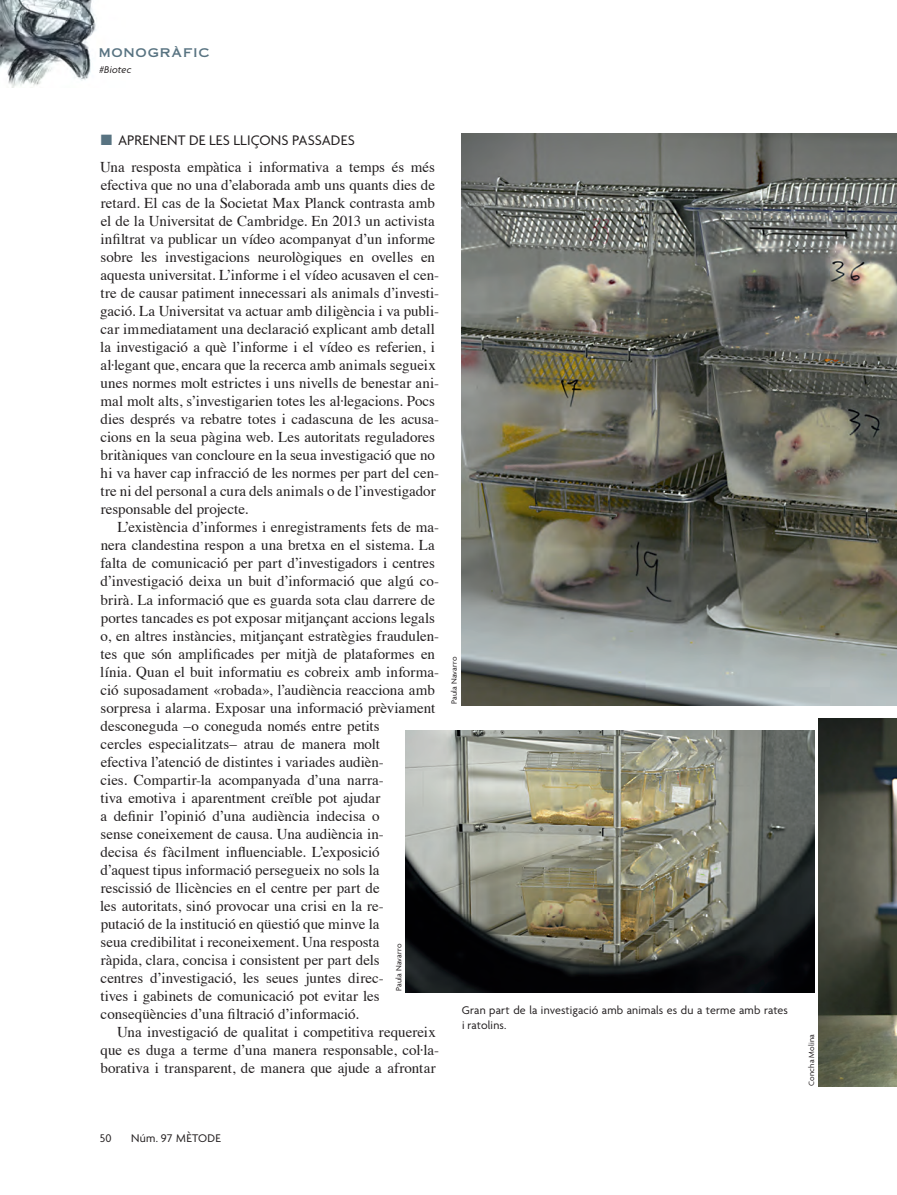
<style>
.page{position:relative;width:897px;height:1195px;background:#fff}
.page>*{position:absolute;margin:0;border:0;box-sizing:border-box;transform-origin:0 0}
.t1{font:15px/18px "Times";color:#231f20}
.t2{font:15px "Agenda";letter-spacing:.01em;color:#231f20}
._09_PEUS_DE_FOTO{font:12px/15px "Agenda";letter-spacing:.015em;color:#231f20}
.t3{font:12px "Copperplate Thirty One AB";letter-spacing:.06em;color:#587381}
.t4{font:italic 10.5px "Agenda";letter-spacing:.015em;color:#231f20}
._15_CREDITOS_FOTOGRA{font:8.25px "Agenda";letter-spacing:.02em;color:#231f20}
.s1{color:#587381}
</style>
<div class="page">
<img style="left:0;top:0;width:97px;height:88px">
<img style="left:461px;top:134px;width:436px;height:571px">
<img style="left:818px;top:718px;width:79px;height:368px">
<img style="left:406px;top:731px;width:408px;height:261px">
<p class="t3" style="left:99px;top:46px;width:113px">MONOGRÀFIC</p>
<p class="t4" style="left:100px;top:63px;width:33px">#Biotec</p>
<p class="t2" style="left:101px;top:132px;width:255px"><span class="s1">■</span> APRENENT DE LES LLIÇONS PASSADES</p>
<p class="t1" style="left:100px;top:157px;width:341px">Una resposta empàtica i informativa a temps és més efectiva que no una d’elaborada amb uns quants dies de retard. El cas de la Societat Max Planck contrasta amb el de la Universitat de Cambridge. En 2013 un activista infiltrat va publicar un vídeo acompanyat d’un informe sobre les investigacions neurològiques en ovelles en aquesta universitat. L’informe i el vídeo acusaven el cen&shy;tre de causar patiment innecessari als animals d’investi&shy;gació. La Universitat va actuar amb diligència i va publi&shy;car immediatament una declaració explicant amb detall la investigació a què l’informe i el vídeo es referien, i al·legant que, encara que la recerca amb animals segueix unes normes molt estrictes i uns nivells de benestar ani&shy;mal molt alts, s’investigarien totes les al·legacions. Pocs dies després va rebatre totes i cadascuna de les acusa&shy;cions en la seua pàgina web. Les autoritats reguladores britàniques van concloure en la seua investigació que no hi va haver cap infracció de les normes per part del cen&shy;tre ni del personal a cura dels animals o de l’investigador responsable del projecte.</p>
<p class="t1" style="left:100px;top:517px;width:340px;text-indent:17px">L’existència d’informes i enregistraments fets de ma&shy;nera clandestina respon a una bretxa en el sistema. La falta de comunicació per part d’investigadors i centres d’investigació deixa un buit d’informació que algú co&shy;brirà. La informació que es guarda sota clau darrere de portes tancades es pot exposar mitjançant accions legals o, en altres instàncies, mitjançant estratègies fraudulen&shy;tes que són amplificades per mitjà de plataformes en línia. Quan el buit informatiu es cobreix amb informa&shy;ció suposadament «robada», l’audiència reacciona amb sorpresa i alarma. Exposar una informació prèviament desconeguda –o coneguda només entre petits<br>cercles especialitzats– atrau de manera molt<br>efectiva l’atenció de distintes i variades audièn-<br>cies. Compartir-la acompanyada d’una narra-<br>tiva emotiva i aparentment creïble pot ajudar<br>a definir l’opinió d’una audiència indecisa o<br>sense coneixement de causa. Una audiència in-<br>decisa és fàcilment influenciable. L’exposició<br>d’aquest tipus informació persegueix no sols la<br>rescissió de llicències en el centre per part de<br>les autoritats, sinó provocar una crisi en la re-<br>putació de la institució en qüestió que minve la<br>seua credibilitat i reconeixement. Una resposta<br>ràpida, clara, concisa i consistent per part dels<br>centres d’investigació, les seues juntes direc-<br>tives i gabinets de comunicació pot evitar les conseqüències d’una filtració d’informació.</p>
<p class="t1" style="left:100px;top:1021px;width:340px;text-indent:17px">Una investigació de qualitat i competitiva requereix que es duga a terme d’una manera responsable, col·la&shy;borativa i transparent, de manera que ajude a afrontar</p>
<p class="_15_CREDITOS_FOTOGRA" style="left:394px;top:991px;width:49px;rotate:-90deg">Paula Navarro</p>
<p class="_15_CREDITOS_FOTOGRA" style="left:449px;top:704px;width:49px;rotate:-90deg">Paula Navarro</p>
<p class="_09_PEUS_DE_FOTO" style="left:462px;top:1002px;width:328px">Gran part de la investigació amb animals es du a terme amb rates i ratolins.</p>
<p class="_09_PEUS_DE_FOTO" style="left:100px;top:1130px;width:13px">50</p>
<p class="_09_PEUS_DE_FOTO" style="left:131px;top:1130px;width:91px">Núm. 97 MÈTODE</p>
<p class="_15_CREDITOS_FOTOGRA" style="left:806px;top:1085px;width:53px;rotate:-90deg">Concha Molina</p>
</div>
